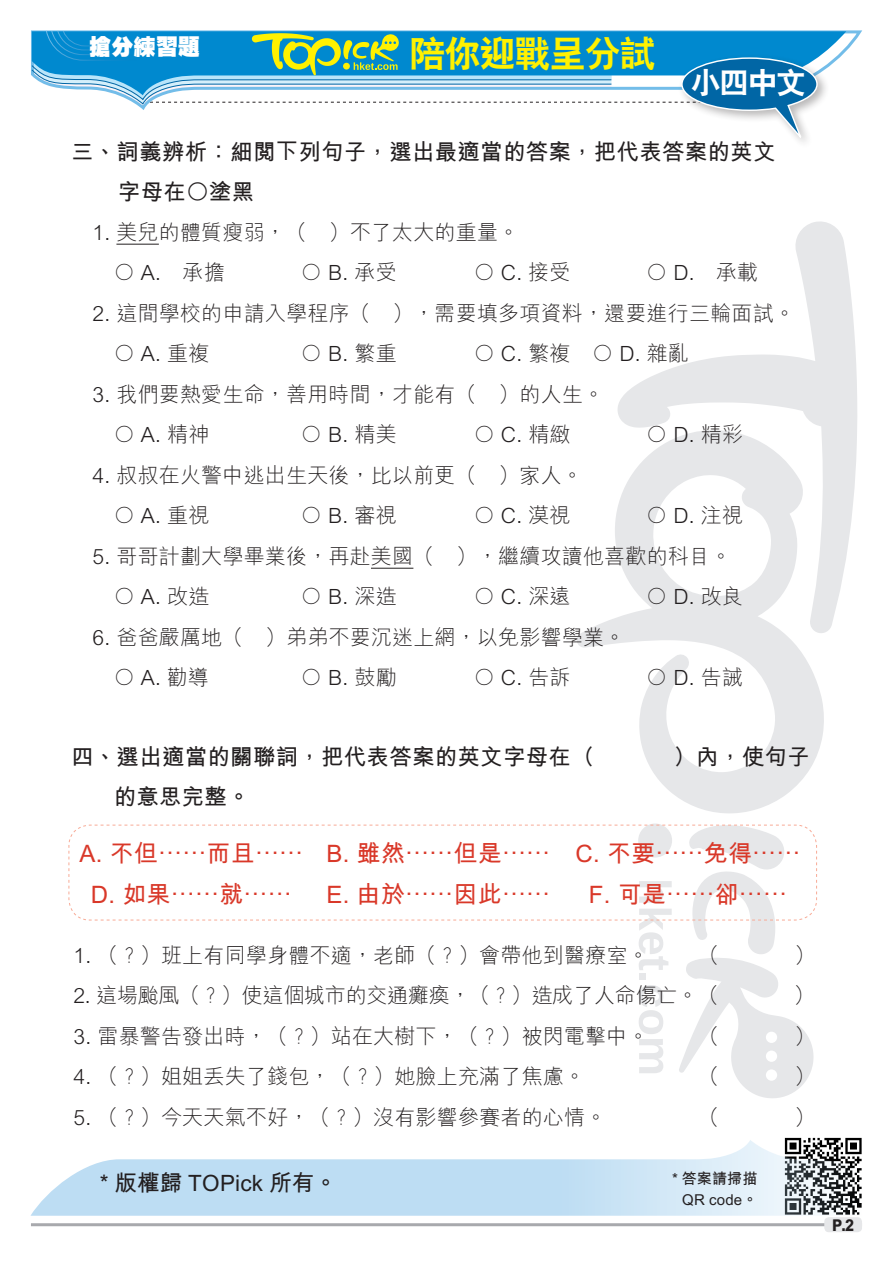
<style>
.page{position:relative;width:893px;height:1263px;background:#fff}
.page>*{position:absolute;margin:0;border:0;box-sizing:border-box;transform-origin:0 0}
.小題eq{font:36px "C Hei 2 Xbold HKSCS";letter-spacing:-.025em;color:#fff101}
.內文{font:30px "C Hei 2 Xbold HKSCS";color:#fff}
.Ex_Text01{font:24px "M Hei Bold HKSCS";letter-spacing:.01em;color:#d93829}
.Ex_Questions{font:22.5px "M Hei Bold HKSCS";letter-spacing:.01em;color:#231f20}
.sf_內文{font:22.5px "M Hei Bold HKSCS";letter-spacing:.01em;color:#231f20}
.小題{font:22.2px "C Hei Ultra Bold HKSCS";color:#fff}
.Ex_Questions-2{font:21px "M Hei Light HKSCS";letter-spacing:.01em;color:#231f20}
.Ex_Questions-3{font:21px "M Hei Light HKSCS";letter-spacing:-.01em;color:#231f20}
.t1{font:16.2px "M Hei Xbold HKSCS";color:#231f20;scale:.9 1}
.sf_內文-2{font:15px "M Hei Bold HKSCS";letter-spacing:.01em;color:#231f20}
</style>
<div class="page">
<div style="left:638px;top:823px;width:34px;height:34px;background:#f5f6f6;border-radius:50%"></div>
<svg style="left:617px;top:221px;width:240px;height:411px"></svg>
<svg style="left:577px;top:430px;width:248px;height:383px"></svg>
<img style="left:784px;top:1137px;width:78px;height:71px">
<svg style="left:30px;top:1140px;width:831px;height:76px;fill:#c0ddf3"></svg>
<hr style="left:31px;top:1223px;width:831px;height:3px;background:#a8a9ad">
<div style="left:824px;top:1217px;width:38px;height:15px;background:#e6e7e9;border-radius:4px"></div>
<svg style="left:818px;top:31px;width:28px;height:36px"></svg>
<div style="left:678px;top:53px;width:151px;height:97px;background:#231f20;opacity:.32"></div>
<svg style="left:31px;top:30px;width:787px;height:115px"></svg>
<hr style="left:116px;top:244px;width:43px;height:1px;background:#231f20">
<hr style="left:371px;top:568px;width:42px;height:1px;background:#231f20">
<svg style="left:639px;top:921px;width:175px;height:177px"></svg>
<svg style="left:68px;top:824px;width:749px;height:97px"></svg>
<p class="小題" style="left:89px;top:32px;width:113px">搶分練習題</p>
<p class="小題eq" style="left:409px;top:30px;width:248px">陪你迎戰呈分試</p>
<p class="內文" style="left:691px;top:63px;width:117px">小四中文</p>
<p class="Ex_Questions" style="left:71px;top:135px;width:706px">三、詞義辨析：細閱下列句子，選出最適當的答案，把代表答案的英文</p>
<p class="Ex_Questions" style="left:118px;top:176px;width:138px">字母在○塗黑</p>
<p class="Ex_Questions-2" style="left:92px;top:217px;width:428px">1. 美兒的體質瘦弱，（ ）不了太大的重量。</p>
<p class="Ex_Questions-2" style="left:114px;top:258px;width:112px">○ A.　承擔</p>
<p class="Ex_Questions-2" style="left:301px;top:258px;width:97px">○ B. 承受</p>
<p class="Ex_Questions-2" style="left:474px;top:258px;width:98px">○ C. 接受</p>
<p class="Ex_Questions-2" style="left:646px;top:258px;width:114px">○ D.　承載</p>
<p class="Ex_Questions-2" style="left:92px;top:298px;width:704px">2. 這間學校的申請入學程序（ ），需要填多項資料，還要進行三輪面試。</p>
<p class="Ex_Questions-2" style="left:114px;top:339px;width:97px">○ A. 重複</p>
<p class="Ex_Questions-2" style="left:301px;top:339px;width:97px">○ B. 繁重</p>
<p class="Ex_Questions-2" style="left:474px;top:339px;width:217px">○ C. 繁複 ○ D. 雜亂</p>
<p class="Ex_Questions-2" style="left:92px;top:379px;width:513px">3. 我們要熱愛生命，善用時間，才能有（ ）的人生。</p>
<p class="Ex_Questions-2" style="left:114px;top:420px;width:97px">○ A. 精神</p>
<p class="Ex_Questions-2" style="left:301px;top:420px;width:97px">○ B. 精美</p>
<p class="Ex_Questions-2" style="left:474px;top:420px;width:98px">○ C. 精緻</p>
<p class="Ex_Questions-2" style="left:646px;top:420px;width:98px">○ D. 精彩</p>
<p class="Ex_Questions-2" style="left:92px;top:460px;width:492px">4. 叔叔在火警中逃出生天後，比以前更（ ）家人。</p>
<p class="Ex_Questions-2" style="left:114px;top:501px;width:97px">○ A. 重視</p>
<p class="Ex_Questions-2" style="left:301px;top:501px;width:97px">○ B. 審視</p>
<p class="Ex_Questions-2" style="left:474px;top:501px;width:98px">○ C. 漠視</p>
<p class="Ex_Questions-2" style="left:646px;top:501px;width:98px">○ D. 注視</p>
<p class="Ex_Questions-2" style="left:92px;top:541px;width:640px">5. 哥哥計劃大學畢業後，再赴美國（ ），繼續攻讀他喜歡的科目。</p>
<p class="Ex_Questions-2" style="left:114px;top:582px;width:97px">○ A. 改造</p>
<p class="Ex_Questions-2" style="left:301px;top:582px;width:97px">○ B. 深造</p>
<p class="Ex_Questions-2" style="left:474px;top:582px;width:98px">○ C. 深遠</p>
<p class="Ex_Questions-2" style="left:646px;top:582px;width:98px">○ D. 改良</p>
<p class="Ex_Questions-2" style="left:92px;top:622px;width:534px">6. 爸爸嚴厲地（ ）弟弟不要沉迷上網，以免影響學業。</p>
<p class="Ex_Questions-2" style="left:114px;top:663px;width:96px">○ A. 勸導</p>
<p class="Ex_Questions-2" style="left:301px;top:663px;width:97px">○ B. 鼓勵</p>
<p class="Ex_Questions-2" style="left:474px;top:663px;width:98px">○ C. 告訴</p>
<p class="Ex_Questions-2" style="left:646px;top:663px;width:98px">○ D. 告誡</p>
<p class="Ex_Questions" style="left:71px;top:740px;width:524px">四、選出適當的關聯詞，把代表答案的英文字母在（</p>
<p class="Ex_Questions" style="left:674px;top:740px;width:138px">）內，使句子</p>
<p class="Ex_Questions" style="left:114px;top:780px;width:138px">的意思完整。</p>
<p class="Ex_Text01" style="left:80px;top:836px;width:225px">A. 不但……而且……</p>
<p class="Ex_Text01" style="left:326px;top:836px;width:225px">B. 雖然……但是……</p>
<p class="Ex_Text01" style="left:575px;top:836px;width:227px">C. 不要……免得……</p>
<p class="Ex_Text01" style="left:91px;top:877px;width:202px">D. 如果……就……</p>
<p class="Ex_Text01" style="left:326px;top:877px;width:225px">E. 由於……因此……</p>
<p class="Ex_Text01" style="left:589px;top:877px;width:200px">F. 可是……卻……</p>
<p class="Ex_Questions-2" style="left:73px;top:940px;width:577px">1. （？）班上有同學身體不適，老師（？）會帶他到醫療室。</p>
<p class="Ex_Questions-2" style="left:698px;top:940px;width:22px">（</p>
<p class="Ex_Questions-2" style="left:794px;top:940px;width:22px">）</p>
<p class="Ex_Questions-3" style="left:73px;top:981px;width:647px">2. 這場颱風（？）使這個城市的交通癱瘓，（？）造成了人命傷亡。（</p>
<p class="Ex_Questions-2" style="left:794px;top:981px;width:22px">）</p>
<p class="Ex_Questions-2" style="left:73px;top:1021px;width:577px">3. 雷暴警告發出時，（？）站在大樹下，（？）被閃電擊中。</p>
<p class="Ex_Questions-2" style="left:698px;top:1021px;width:22px">（</p>
<p class="Ex_Questions-2" style="left:794px;top:1021px;width:22px">）</p>
<p class="Ex_Questions-2" style="left:73px;top:1062px;width:513px">4. （？）姐姐丟失了錢包，（？）她臉上充滿了焦慮。</p>
<p class="Ex_Questions-2" style="left:698px;top:1062px;width:22px">（</p>
<p class="Ex_Questions-2" style="left:794px;top:1062px;width:22px">）</p>
<p class="Ex_Questions-2" style="left:73px;top:1102px;width:534px">5. （？）今天天氣不好，（？）沒有影響參賽者的心情。</p>
<p class="Ex_Questions-2" style="left:698px;top:1102px;width:22px">（</p>
<p class="Ex_Questions-2" style="left:794px;top:1102px;width:22px">）</p>
<p class="sf_內文" style="left:100px;top:1166px;width:239px">* 版權歸 TOPick 所有。</p>
<p class="sf_內文-2" style="left:672px;top:1167px;width:87px">* 答案請掃描</p>
<p class="sf_內文-2" style="left:682px;top:1188px;width:77px">QR code。</p>
<p class="t1" style="left:832px;top:1214px;width:26px">P.2</p>
</div>
